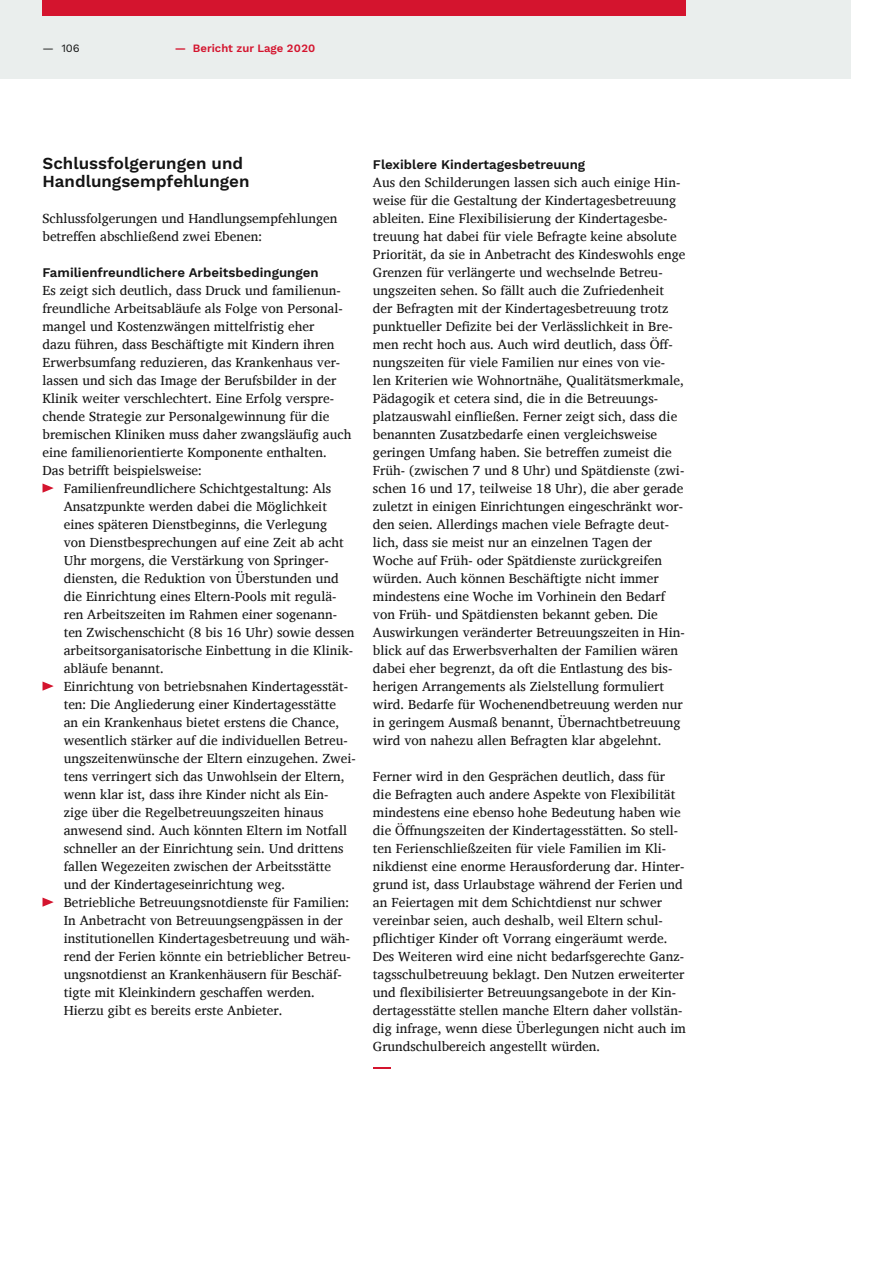
<style>
.page{position:relative;width:893px;height:1263px;background:#fff}
.page>*{position:absolute;margin:0;border:0;box-sizing:border-box;transform-origin:0 0}
.Headline_Absatz_Work{font:600 16.8px/18px "Work Sans";color:#141414}
.Fließtext_Charis_9pt{font:13.5px/18px "Charis SIL";color:#141414}
.Headline_Absatz_8_8p{font:600 13.2px "Work Sans";color:#141414}
.t1{font:600 11.25px "Work Sans";color:#d4142e}
.t2{font:11.25px "Work Sans";color:#141414}
</style>
<div class="page">
<div style="left:0;top:0;width:850px;height:79px;background:#eaeeed"></div>
<div style="left:43px;top:0;width:643px;height:16px;background:#d4142e"></div>
<svg style="left:373px;top:1067px;width:17px;height:2px"></svg>
<svg style="left:43px;top:483px;width:11px;height:10px"></svg>
<svg style="left:43px;top:681px;width:11px;height:10px"></svg>
<svg style="left:43px;top:897px;width:11px;height:10px"></svg>
<p class="t2" style="left:43px;top:41px;width:39px">— 106</p>
<p class="t1" style="left:175px;top:41px;width:142px">— Bericht zur Lage 2020</p>
<p class="Headline_Absatz_Work" style="left:43px;top:155px;width:209px">Schlussfolgerungen und<br>Handlungsempfehlungen</p>
<p class="Fließtext_Charis_9pt" style="left:43px;top:209px;width:296px">Schlussfolgerungen und Handlungsempfehlungen betreffen abschließend zwei Ebenen:</p>
<p class="Headline_Absatz_8_8p" style="left:43px;top:264px;width:278px">Familienfreundlichere Arbeitsbedingungen</p>
<p class="Fließtext_Charis_9pt" style="left:43px;top:281px;width:310px">Es zeigt sich deutlich, dass Druck und familienun&shy;freundliche Arbeitsabläufe als Folge von Personal&shy;mangel und Kostenzwängen mittelfristig eher<br>dazu führen, dass Beschäftigte mit Kindern ihren Erwerbsumfang reduzieren, das Krankenhaus ver&shy;lassen und sich das Image der Berufsbilder in der Klinik weiter verschlechtert. Eine Erfolg verspre&shy;chende Strategie zur Personalgewinnung für die bremischen Kliniken muss daher zwangsläufig auch eine familienorientierte Komponente enthalten.<br>Das betrifft beispielsweise:</p>
<p class="Fließtext_Charis_9pt" style="left:64px;top:479px;width:292px">Familienfreundlichere Schichtgestaltung: Als Ansatzpunkte werden dabei die Möglichkeit eines späteren Dienstbeginns, die Verlegung<br>von Dienstbesprechungen auf eine Zeit ab acht Uhr morgens, die Verstärkung von Springer&shy;diensten, die Reduktion von Überstunden und die Einrichtung eines Eltern-Pools mit regulä&shy;ren Arbeitszeiten im Rahmen einer sogenann&shy;ten Zwischenschicht (8 bis 16 Uhr) sowie dessen arbeitsorganisatorische Einbettung in die Klinik&shy;abläufe benannt.</p>
<p class="Fließtext_Charis_9pt" style="left:64px;top:677px;width:294px">Einrichtung von betriebsnahen Kindertagesstät&shy;ten: Die Angliederung einer Kindertagesstätte<br>an ein Krankenhaus bietet erstens die Chance, wesentlich stärker auf die individuellen Betreu&shy;ungszeitenwünsche der Eltern einzugehen. Zwei&shy;tens verringert sich das Unwohlsein der Eltern, wenn klar ist, dass ihre Kinder nicht als Ein&shy;zige über die Regelbetreuungszeiten hinaus anwesend sind. Auch könnten Eltern im Notfall schneller an der Einrichtung sein. Und drittens fallen Wegezeiten zwischen der Arbeitsstätte und der Kindertageseinrichtung weg.</p>
<p class="Fließtext_Charis_9pt" style="left:64px;top:893px;width:288px">Betriebliche Betreuungsnotdienste für Familien:<br>In Anbetracht von Betreuungsengpässen in der institutionellen Kindertagesbetreuung und wäh&shy;rend der Ferien könnte ein betrieblicher Betreu&shy;ungsnotdienst an Krankenhäusern für Beschäf&shy;tigte mit Kleinkindern geschaffen werden.<br>Hierzu gibt es bereits erste Anbieter.</p>
<p class="Headline_Absatz_8_8p" style="left:373px;top:156px;width:214px">Flexiblere Kindertagesbetreuung</p>
<p class="Fließtext_Charis_9pt" style="left:373px;top:173px;width:314px">Aus den Schilderungen lassen sich auch einige Hin&shy;weise für die Gestaltung der Kindertagesbetreuung ableiten. Eine Flexibilisierung der Kindertagesbe&shy;treuung hat dabei für viele Befragte keine absolute Priorität, da sie in Anbetracht des Kindeswohls enge Grenzen für verlängerte und wechselnde Betreu&shy;ungszeiten sehen. So fällt auch die Zufriedenheit der Befragten mit der Kindertagesbetreuung trotz punktueller Defizite bei der Verlässlichkeit in Bre&shy;men recht hoch aus. Auch wird deutlich, dass Öff&shy;nungszeiten für viele Familien nur eines von vie&shy;len Kriterien wie Wohnortnähe, Qualitätsmerkmale, Pädagogik et cetera sind, die in die Betreuungs&shy;platzauswahl einfließen. Ferner zeigt sich, dass die benannten Zusatzbedarfe einen vergleichsweise geringen Umfang haben. Sie betreffen zumeist die Früh- (zwischen 7 und 8 Uhr) und Spätdienste (zwi&shy;schen 16 und 17, teilweise 18 Uhr), die aber gerade zuletzt in einigen Einrichtungen eingeschränkt wor&shy;den seien. Allerdings machen viele Befragte deut&shy;lich, dass sie meist nur an einzelnen Tagen der Woche auf Früh- oder Spätdienste zurückgreifen würden. Auch können Beschäftigte nicht immer mindestens eine Woche im Vorhinein den Bedarf von Früh- und Spätdiensten bekannt geben. Die Auswirkungen veränderter Betreuungszeiten in Hin&shy;blick auf das Erwerbsverhalten der Familien wären dabei eher begrenzt, da oft die Entlastung des bis&shy;herigen Arrangements als Zielstellung formuliert wird. Bedarfe für Wochenendbetreuung werden nur in geringem Ausmaß benannt, Übernachtbetreuung wird von nahezu allen Befragten klar abgelehnt.</p>
<p class="Fließtext_Charis_9pt" style="left:373px;top:767px;width:314px">Ferner wird in den Gesprächen deutlich, dass für die Befragten auch andere Aspekte von Flexibilität mindestens eine ebenso hohe Bedeutung haben wie die Öffnungszeiten der Kindertagesstätten. So stell&shy;ten Ferienschließzeiten für viele Familien im Kli&shy;nikdienst eine enorme Herausforderung dar. Hinter&shy;grund ist, dass Urlaubstage während der Ferien und an Feiertagen mit dem Schichtdienst nur schwer vereinbar seien, auch deshalb, weil Eltern schul&shy;pflichtiger Kinder oft Vorrang eingeräumt werde.<br>Des Weiteren wird eine nicht bedarfsgerechte Ganz&shy;tagsschulbetreuung beklagt. Den Nutzen erweiterter und flexibilisierter Betreuungsangebote in der Kin&shy;dertagesstätte stellen manche Eltern daher vollstän&shy;dig infrage, wenn diese Überlegungen nicht auch im Grundschulbereich angestellt würden.</p>
</div>
